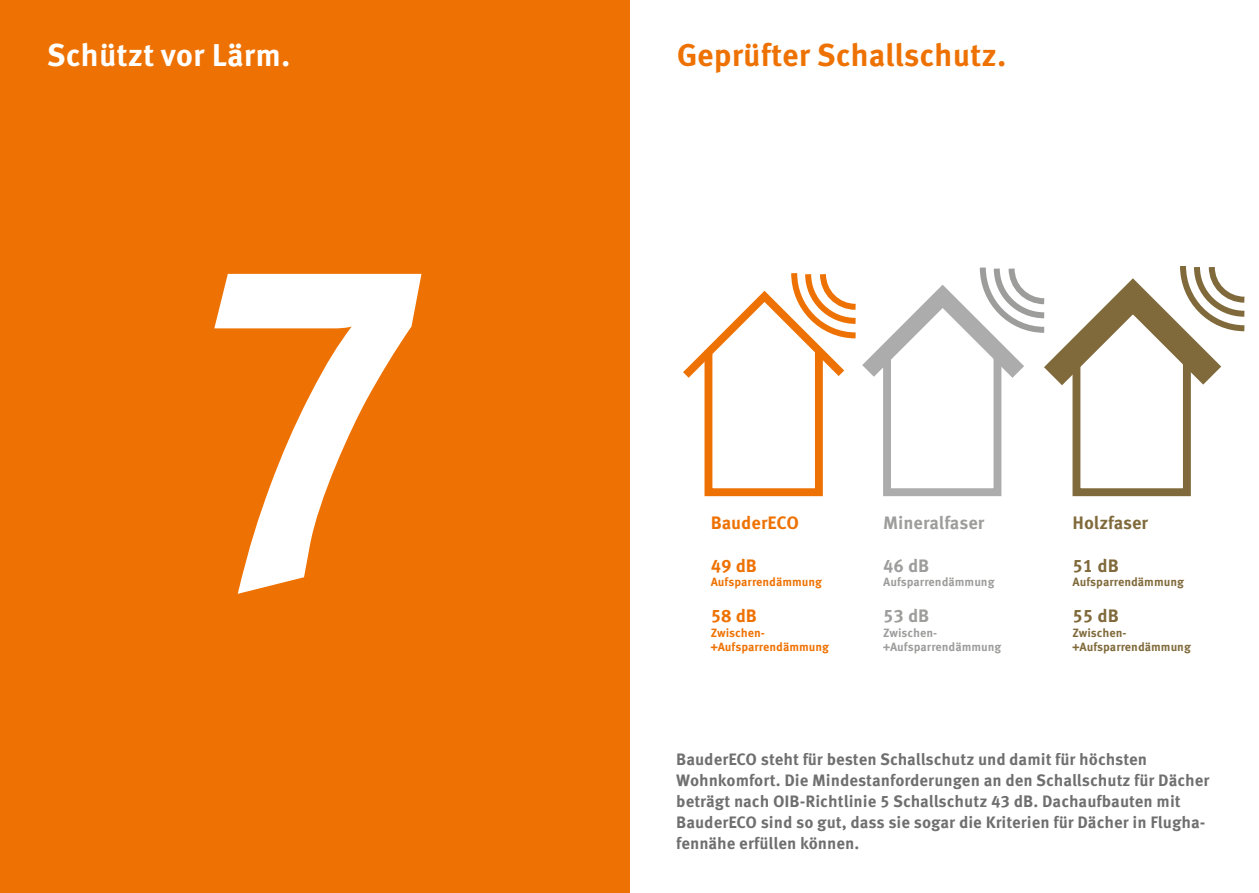
<style>
.page{position:relative;width:1259px;height:893px;background:#fff}
.page>*{position:absolute;margin:0;border:0;box-sizing:border-box;transform-origin:0 0}
.t1{font:700 450px "Meta Correspondence Pro";color:#fff}
.t2{font:700 31.5px "Meta Correspondence Pro";color:#ee7203}
.t3{font:700 31.5px "Meta Correspondence Pro";color:#fff}
.t4{font:700 18px "Meta Correspondence Pro";color:#9d9d9c}
.t5{font:700 18px "Meta Correspondence Pro";color:#806a3b}
.t6{font:700 18px "Meta Correspondence Pro";color:#ee7203}
.t7{font:700 16.5px/21px "Meta Correspondence Pro";color:#706f6f}
.t8{font:700 12px/14.4px "Meta Correspondence Pro";color:#9d9d9c}
.t9{font:700 12px/14.4px "Meta Correspondence Pro";color:#806a3b}
.t10{font:700 12px/14.4px "Meta Correspondence Pro";color:#ee7203}
</style>
<div class="page">
<div style="left:0;top:0;width:629px;height:893px;background:#ee7203"></div>
<div style="left:704px;top:347px;width:119px;height:149px;border:8px solid #ee7203"></div>
<div style="left:883px;top:352px;width:118px;height:144px;border:8px solid #acacac"></div>
<div style="left:1072px;top:352px;width:118px;height:144px;border:8px solid #806a3b"></div>
<svg style="left:683px;top:266px;width:562px;height:146px"></svg>
<h2 class="t3" style="left:47px;top:31px;width:245px">Schützt vor Lärm.</h2>
<h1 class="t1" style="left:184px;top:65px;width:263px">7</h1>
<h2 class="t2" style="left:676px;top:31px;width:331px">Geprüfter Schallschutz.</h2>
<p class="t6" style="left:711px;top:508px;width:90px">BauderECO</p>
<p class="t6" style="left:711px;top:552px;width:48px">49 dB</p>
<p class="t10" style="left:711px;top:574px;width:113px">Aufsparrendämmung</p>
<p class="t6" style="left:711px;top:602px;width:48px">58 dB</p>
<p class="t10" style="left:711px;top:625px;width:120px">Zwischen-+Aufsparrendämmung</p>
<p class="t4" style="left:883px;top:508px;width:103px">Mineralfaser</p>
<p class="t4" style="left:883px;top:552px;width:48px">46 dB</p>
<p class="t8" style="left:883px;top:574px;width:113px">Aufsparrendämmung</p>
<p class="t4" style="left:883px;top:602px;width:48px">53 dB</p>
<p class="t8" style="left:883px;top:625px;width:120px">Zwischen-+Aufsparrendämmung</p>
<p class="t5" style="left:1072px;top:508px;width:77px">Holzfaser</p>
<p class="t5" style="left:1072px;top:552px;width:48px">51 dB</p>
<p class="t9" style="left:1072px;top:574px;width:113px">Aufsparrendämmung</p>
<p class="t5" style="left:1072px;top:602px;width:48px">55 dB</p>
<p class="t9" style="left:1072px;top:625px;width:120px">Zwischen-+Aufsparrendämmung</p>
<p class="t7" style="left:676px;top:748px;width:535px">BauderECO steht für besten Schallschutz und damit für höchsten Wohnkomfort. Die Mindestanforderungen an den Schallschutz für Dächer beträgt nach OIB-Richtlinie 5 Schallschutz 43 dB. Dachaufbauten mit BauderECO sind so gut, dass sie sogar die Kriterien für Dächer in Flugha&shy;fennähe erfüllen können.</p>
</div>
